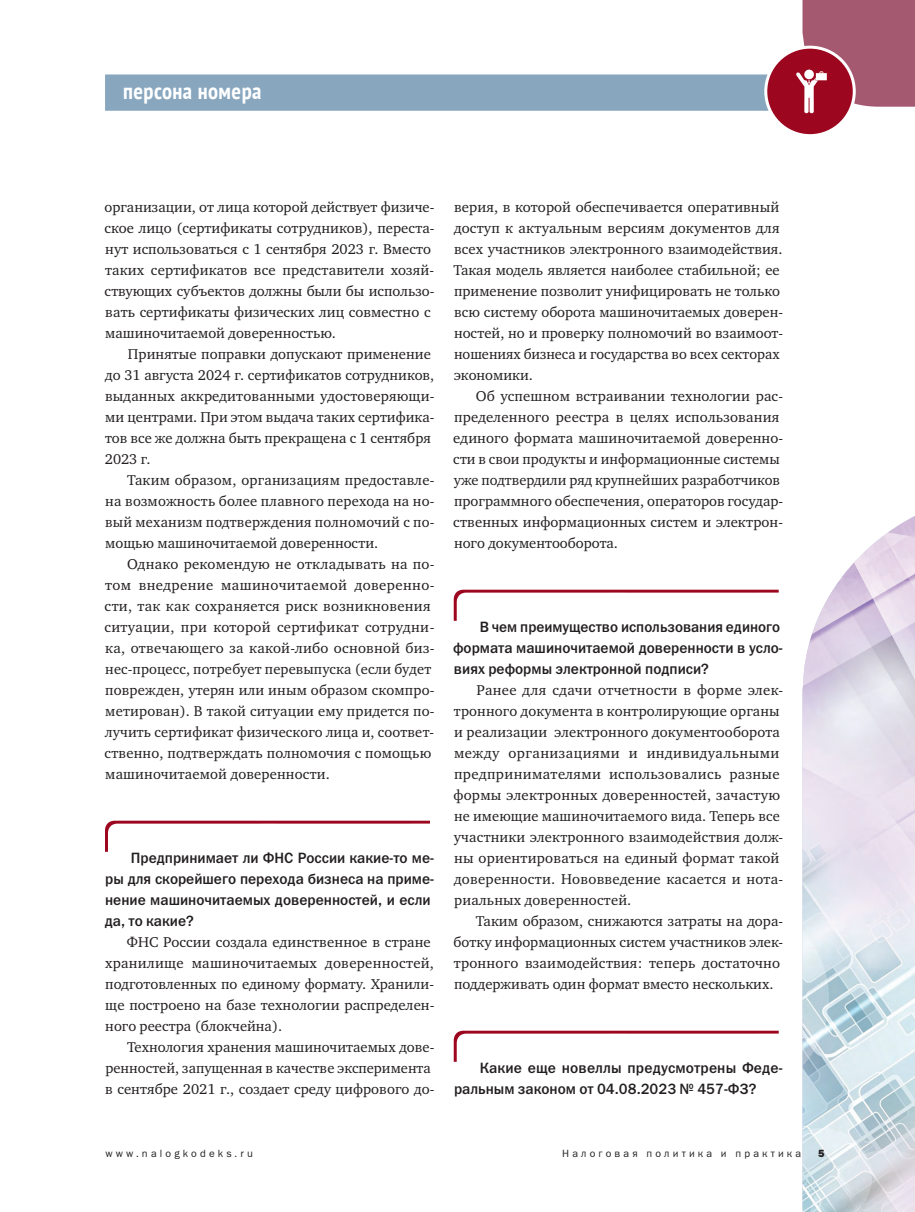
<style>
.page{position:relative;width:915px;height:1212px;background:#fff}
.page>*{position:absolute;margin:0;border:0;box-sizing:border-box;transform-origin:0 0}
.t1{font:700 condensed 22.5px "PT Sans";letter-spacing:.02em;color:#fff}
.t2{font:15px/21px "Franklin Gothic Medium ITC";color:#231f20;scale:.96 1}
.t3{font:15px/21px "Franklin Gothic Medium ITC";color:#231f20;scale:.95 1}
.t4{font:15px/21px "Franklin Gothic Medium ITC";color:#231f20}
.t5{font:14.7px/21px "Charter ITC";letter-spacing:.005em;color:#231f20}
.t6{font:10.5px "Franklin Gothic Book ITC";letter-spacing:.3em;color:#231f20}
.t7{font:10.5px "Franklin Gothic Heavy ITC";color:#231f20}
</style>
<div class="page">
<img style="left:802px;top:516px;width:113px;height:696px">
<svg style="left:105px;top:821px;width:325px;height:31px"></svg>
<svg style="left:454px;top:590px;width:325px;height:31px"></svg>
<svg style="left:454px;top:1031px;width:325px;height:31px"></svg>
<svg style="left:766px;top:47px;width:88px;height:89px"></svg>
<svg style="left:105px;top:0;width:810px;height:115px"></svg>
<h1 class="t1" style="left:123px;top:76px;width:140px">персона номера</h1>
<p class="t5" style="left:105px;top:196px;width:332px">организации, от лица которой действует физиче&shy;ское лицо (сертификаты сотрудников), переста&shy;нут использоваться с 1 сентября 2023 г. Вместо таких сертификатов все представители хозяй&shy;ствующих субъектов должны были бы использо&shy;вать сертификаты физических лиц совместно с машиночитаемой доверенностью.</p>
<p class="t5" style="left:105px;top:343px;width:331px;text-indent:23px">Принятые поправки допускают применение до 31 августа 2024 г. сертификатов сотрудников, выданных аккредитованными удостоверяющи&shy;ми центрами. При этом выдача таких сертифика&shy;тов все же должна быть прекращена с 1 сентября 2023 г.</p>
<p class="t5" style="left:105px;top:469px;width:331px;text-align:justify;text-indent:22px">Таким образом, организациям предоставле&shy;на возможность более плавного перехода на но&shy;вый механизм подтверждения полномочий с по&shy;мощью машиночитаемой доверенности.</p>
<p class="t5" style="left:105px;top:553px;width:331px;text-indent:23px">Однако рекомендую не откладывать на по&shy;том внедрение машиночитаемой доверенно&shy;сти, так как сохраняется риск возникновения ситуации, при которой сертификат сотрудни&shy;ка, отвечающего за какой-либо основной биз&shy;нес-процесс, потребует перевыпуска (если будет поврежден, утерян или иным образом скомпро&shy;метирован). В такой ситуации ему придется по&shy;лучить сертификат физического лица и, соответ&shy;ственно, подтверждать полномочия с помощью машиночитаемой доверенности.</p>
<p class="t2" style="left:105px;top:847px;width:344px;text-indent:26px">Предпринимает ли ФНС России какие-то ме&shy;ры для скорейшего перехода бизнеса на приме&shy;нение машиночитаемых доверенностей, и если да, то какие?</p>
<p class="t5" style="left:105px;top:931px;width:331px;text-indent:22px">ФНС России создала единственное в стране хранилище машиночитаемых доверенностей, подготовленных по единому формату. Хранили&shy;ще построено на базе технологии распределен&shy;ного реестра (блокчейна).</p>
<p class="t5" style="left:105px;top:1036px;width:331px;text-indent:22px">Технология хранения машиночитаемых дове&shy;ренностей, запущенная в качестве эксперимента в сентябре 2021 г., создает среду цифрового до-</p>
<p class="t5" style="left:453px;top:196px;width:331px">верия, в которой обеспечивается оперативный доступ к актуальным версиям документов для всех участников электронного взаимодействия.<br>Такая модель является наиболее стабильной; ее применение позволит унифицировать не только всю систему оборота машиночитаемых доверен&shy;ностей, но и проверку полномочий во взаимоот&shy;ношениях бизнеса и государства во всех секторах экономики.</p>
<p class="t5" style="left:453px;top:385px;width:332px;text-indent:23px">Об успешном встраивании технологии рас&shy;пределенного реестра в целях использования единого формата машиночитаемой доверенно&shy;сти в свои продукты и информационные системы уже подтвердили ряд крупнейших разработчиков программного обеспечения, операторов государ&shy;ственных информационных систем и электрон&shy;ного документооборота.</p>
<p class="t3" style="left:453px;top:616px;width:348px;text-indent:27px">В чем преимущество использования единого формата машиночитаемой доверенности в усло&shy;виях реформы электронной подписи?</p>
<p class="t5" style="left:454px;top:679px;width:331px;text-indent:23px">Ранее для сдачи отчетности в форме элек&shy;тронного документа в контролирующие органы и реализации электронного документооборота между организациями и индивидуальными предпринимателями использовались разные формы электронных доверенностей, зачастую не имеющие машиночитаемого вида. Теперь все участники электронного взаимодействия долж&shy;ны ориентироваться на единый формат такой доверенности. Нововведение касается и нота&shy;риальных доверенностей.</p>
<p class="t5" style="left:454px;top:910px;width:331px;text-indent:22px">Таким образом, снижаются затраты на дора&shy;ботку информационных систем участников элек&shy;тронного взаимодействия: теперь достаточно поддерживать один формат вместо нескольких.</p>
<p class="t4" style="left:454px;top:1057px;width:330px;text-indent:26px">Какие еще новеллы предусмотрены Феде&shy;ральным законом от 04.08.2023 № 457-ФЗ?</p>
<p class="t6" style="left:105px;top:1146px;width:149px">www.nalogkodeks.ru</p>
<p class="t6" style="left:562px;top:1146px;width:241px">Налоговая политика и практика</p>
<p class="t7" style="left:818px;top:1146px;width:8px">5</p>
</div>
